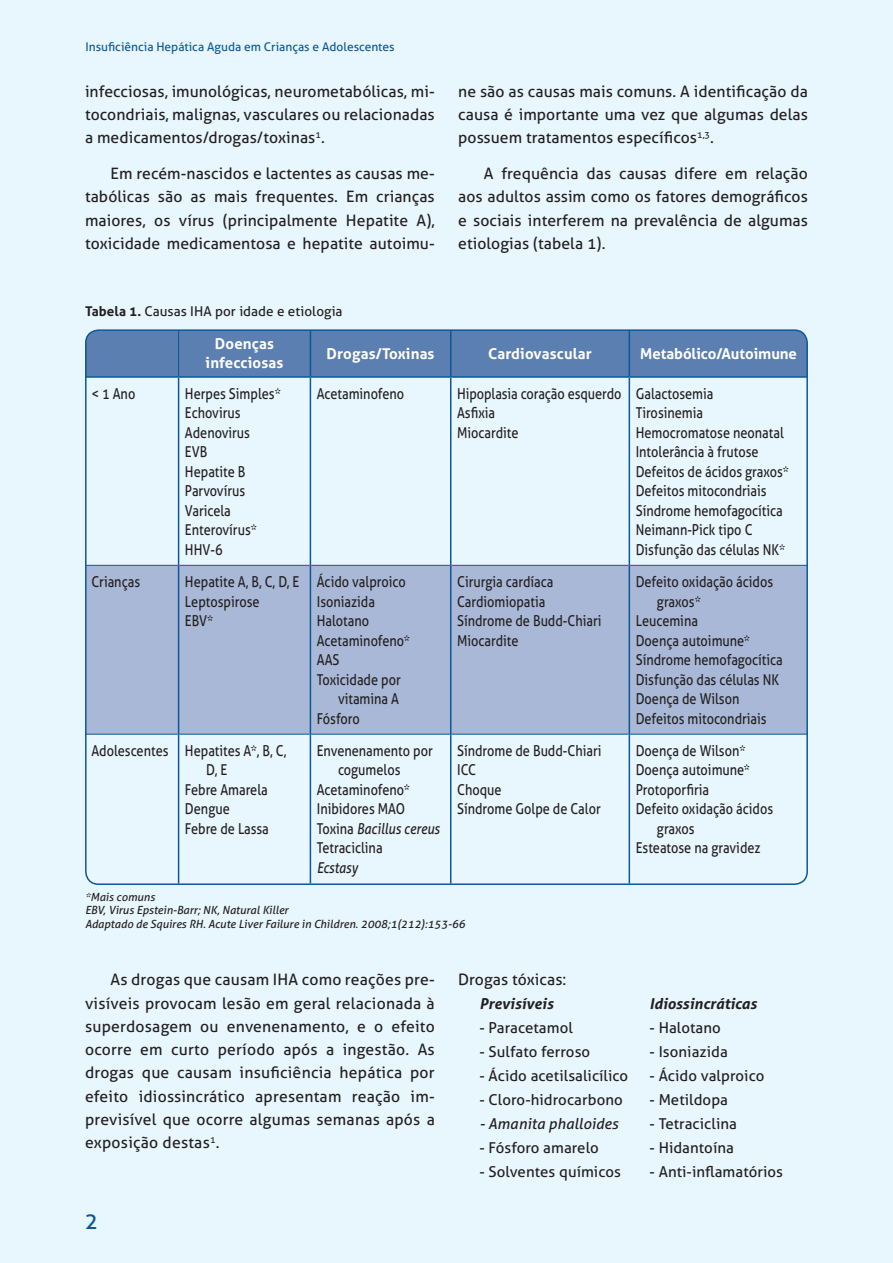
<style>
.page{position:relative;width:893px;height:1263px;background:#fff}
.page>*{position:absolute;margin:0;border:0;box-sizing:border-box;transform-origin:0 0}
.t1{font:22.5px "Aller";color:#0c5896}
.t2{font:15.75px/23.2px "Aller";letter-spacing:.005em;color:#231f20;text-align:justify}
.t3{font:15px/19.5px "Aller";color:#231f20;scale:.85 1}
.t4{font:15px "Aller";color:#231f20}
.t5{font:700 15px/19.5px "Aller";letter-spacing:.01em;color:#fff;text-align:center}
.t6{font:italic 15px "Aller";color:#231f20;scale:.85 1}
.t7{font:italic 700 15px "Aller";letter-spacing:.005em;color:#231f20}
.t8{font:italic 15px "Aller";color:#231f20}
.t9{font:13.5px "Aller";letter-spacing:.005em;color:#231f20}
.t10{font:12px "Aller";color:#0c5896}
.t11{font:italic 11.25px/13.5px "Aller";color:#231f20}
.s1{font-weight:700}
.s2{font-style:normal}
</style>
<div class="page">
<div style="left:0;top:0;width:892px;height:1263px;background:#e8f6fd"></div>
<hr style="left:892px;top:0;width:1px;height:1263px;background:#e8f6fd">
<div style="left:86px;top:332px;width:719px;height:44px;background:#5c7fb2"></div>
<div style="left:88px;top:566px;width:717px;height:168px;background:#a9b8d6"></div>
<hr style="left:178px;top:330px;width:1px;height:46px;background:#0c5896">
<hr style="left:86px;top:565px;width:92px;height:1px;background:#0c5896">
<hr style="left:179px;top:565px;width:131px;height:1px;background:#0c5896">
<hr style="left:311px;top:565px;width:139px;height:1px;background:#0c5896">
<hr style="left:451px;top:565px;width:178px;height:1px;background:#0c5896">
<hr style="left:630px;top:565px;width:177px;height:1px;background:#0c5896">
<hr style="left:86px;top:734px;width:92px;height:1px;background:#0c5896">
<hr style="left:179px;top:734px;width:131px;height:1px;background:#0c5896">
<hr style="left:311px;top:734px;width:139px;height:1px;background:#0c5896">
<hr style="left:451px;top:734px;width:178px;height:1px;background:#0c5896">
<hr style="left:630px;top:734px;width:177px;height:1px;background:#0c5896">
<hr style="left:310px;top:330px;width:1px;height:46px;background:#0c5896">
<hr style="left:450px;top:330px;width:1px;height:46px;background:#0c5896">
<hr style="left:629px;top:330px;width:1px;height:46px;background:#0c5896">
<hr style="left:178px;top:378px;width:1px;height:187px;background:#0c5896">
<hr style="left:310px;top:378px;width:1px;height:187px;background:#0c5896">
<hr style="left:450px;top:378px;width:1px;height:187px;background:#0c5896">
<hr style="left:629px;top:378px;width:1px;height:187px;background:#0c5896">
<hr style="left:178px;top:565px;width:1px;height:169px;background:#0c5896">
<hr style="left:310px;top:565px;width:1px;height:169px;background:#0c5896">
<hr style="left:450px;top:565px;width:1px;height:169px;background:#0c5896">
<hr style="left:629px;top:565px;width:1px;height:169px;background:#0c5896">
<hr style="left:178px;top:734px;width:1px;height:149px;background:#0c5896">
<hr style="left:310px;top:734px;width:1px;height:149px;background:#0c5896">
<hr style="left:450px;top:734px;width:1px;height:149px;background:#0c5896">
<hr style="left:629px;top:734px;width:1px;height:149px;background:#0c5896">
<hr style="left:86px;top:376px;width:93px;height:2px;background:#0c5896">
<hr style="left:179px;top:376px;width:131px;height:2px;background:#0c5896">
<hr style="left:310px;top:376px;width:141px;height:2px;background:#0c5896">
<hr style="left:451px;top:376px;width:178px;height:2px;background:#0c5896">
<hr style="left:629px;top:376px;width:178px;height:2px;background:#0c5896">
<p class="t10" style="left:85px;top:39px;width:311px">Insuficiência Hepática Aguda em Crianças e Adolescentes</p>
<p class="t2" style="left:85px;top:79px;width:351px">infecciosas, imunológicas, neurometabólicas, mi&shy;tocondriais, malignas, vasculares ou relacionadas a medicamentos/drogas/toxinas<sup>1</sup>.</p>
<p class="t2" style="left:85px;top:162px;width:351px;text-indent:26px">Em recém-nascidos e lactentes as causas me&shy;tabólicas são as mais frequentes. Em crianças maiores, os vírus (principalmente Hepatite A), toxicidade medicamentosa e hepatite autoimu-</p>
<p class="t2" style="left:458px;top:79px;width:351px">ne são as causas mais comuns. A identificação da causa é importante uma vez que algumas delas possuem tratamentos específicos<sup>1,3</sup>.</p>
<p class="t2" style="left:458px;top:162px;width:351px;text-indent:26px">A frequência das causas difere em relação aos adultos assim como os fatores demográficos e sociais interferem na prevalência de algumas etiologias (tabela 1).</p>
<p class="t9" style="left:85px;top:303px;width:259px"><span class="s1">Tabela 1.</span> Causas IHA por idade e etiologia</p>
<p class="t5" style="left:206px;top:334px;width:79px">Doenças infecciosas</p>
<p class="t5" style="left:327px;top:344px;width:109px">Drogas/Toxinas</p>
<p class="t5" style="left:488px;top:344px;width:105px">Cardiovascular</p>
<p class="t5" style="left:640px;top:344px;width:158px">Metabólico/Autoimune</p>
<p class="t3" style="left:91px;top:384px;width:53px">&lt; 1 Ano</p>
<p class="t3" style="left:185px;top:384px;width:114px">Herpes Simples*<br>Echovirus<br>Adenovirus<br>EVB<br>Hepatite B<br>Parvovírus<br>Varicela<br>Enterovírus*<br>HHV-6</p>
<p class="t3" style="left:317px;top:384px;width:104px">Acetaminofeno</p>
<p class="t3" style="left:457px;top:384px;width:195px">Hipoplasia coração esquerdo<br>Asfixia<br>Miocardite</p>
<p class="t3" style="left:636px;top:384px;width:182px">Galactosemia<br>Tirosinemia<br>Hemocromatose neonatal<br>Intolerância à frutose<br>Defeitos de ácidos graxos*<br>Defeitos mitocondriais<br>Síndrome hemofagocítica<br>Neimann-Pick tipo C<br>Disfunção das células NK*</p>
<p class="t3" style="left:91px;top:572px;width:59px">Crianças</p>
<p class="t3" style="left:185px;top:572px;width:136px">Hepatite A, B, C, D, E<br>Leptospirose<br>EBV*</p>
<p class="t3" style="left:317px;top:572px;width:106px">Ácido valproico</p>
<p class="t3" style="left:457px;top:572px;width:171px">Cirurgia cardíaca<br>Cardiomiopatia<br>Síndrome de Budd-Chiari<br>Miocardite</p>
<p class="t3" style="left:636px;top:572px;width:163px">Defeito oxidação ácidos</p>
<p class="t3" style="left:317px;top:591px;width:70px">Isoniazida</p>
<p class="t3" style="left:317px;top:611px;width:63px">Halotano</p>
<p class="t3" style="left:317px;top:630px;width:111px">Acetaminofeno*</p>
<p class="t3" style="left:317px;top:650px;width:28px">AAS</p>
<p class="t3" style="left:317px;top:669px;width:100px">Toxicidade por</p>
<p class="t3" style="left:338px;top:689px;width:73px">vitamina A</p>
<p class="t3" style="left:317px;top:708px;width:52px">Fósforo</p>
<p class="t3" style="left:657px;top:591px;width:53px">graxos*</p>
<p class="t3" style="left:636px;top:611px;width:75px">Leucemina</p>
<p class="t3" style="left:636px;top:630px;width:136px">Doença autoimune*</p>
<p class="t3" style="left:636px;top:650px;width:175px">Síndrome hemofagocítica</p>
<p class="t3" style="left:636px;top:669px;width:170px">Disfunção das células NK</p>
<p class="t3" style="left:636px;top:689px;width:124px">Doença de Wilson</p>
<p class="t3" style="left:636px;top:708px;width:156px">Defeitos mitocondriais</p>
<p class="t3" style="left:91px;top:741px;width:231px">Adolescentes Hepatites A*, B, C,</p>
<p class="t3" style="left:206px;top:760px;width:26px">D, E</p>
<p class="t3" style="left:185px;top:780px;width:99px">Febre Amarela</p>
<p class="t3" style="left:185px;top:799px;width:54px">Dengue</p>
<p class="t3" style="left:185px;top:819px;width:100px">Febre de Lassa</p>
<p class="t3" style="left:317px;top:741px;width:138px">Envenenamento por</p>
<p class="t3" style="left:338px;top:760px;width:75px">cogumelos</p>
<p class="t3" style="left:317px;top:780px;width:111px">Acetaminofeno*</p>
<p class="t3" style="left:317px;top:799px;width:105px">Inibidores MAO</p>
<p class="t6" style="left:317px;top:819px;width:146px"><span class="s2">Toxina</span> Bacillus cereus</p>
<p class="t3" style="left:317px;top:838px;width:79px">Tetraciclina</p>
<p class="t6" style="left:317px;top:858px;width:50px">Ecstasy</p>
<p class="t3" style="left:457px;top:741px;width:171px">Síndrome de Budd-Chiari<br>ICC<br>Choque<br>Síndrome Golpe de Calor</p>
<p class="t3" style="left:636px;top:741px;width:131px">Doença de Wilson*</p>
<p class="t3" style="left:636px;top:760px;width:136px">Doença autoimune*</p>
<p class="t3" style="left:636px;top:780px;width:88px">Protoporfiria</p>
<p class="t3" style="left:636px;top:799px;width:163px">Defeito oxidação ácidos</p>
<p class="t3" style="left:657px;top:819px;width:46px">graxos</p>
<p class="t3" style="left:636px;top:838px;width:148px">Esteatose na gravidez</p>
<p class="t11" style="left:85px;top:890px;width:382px">*Mais comuns<br>EBV, Virus Epstein-Barr; NK, Natural Killer<br>Adaptado de Squires RH. Acute Liver Failure in Children. 2008;1(212):153-66</p>
<p class="t2" style="left:85px;top:968px;width:351px;text-indent:26px">As drogas que causam IHA como reações pre&shy;visíveis provocam lesão em geral relacionada à superdosagem ou envenenamento, e o efeito ocorre em curto período após a ingestão. As drogas que causam insuficiência hepática por efeito idiossincrático apresentam reação im&shy;previsível que ocorre algumas semanas após a exposição destas<sup>1</sup>.</p>
<p class="t2" style="left:458px;top:968px;width:110px">Drogas tóxicas:</p>
<p class="t7" style="left:479px;top:995px;width:75px">Previsíveis</p>
<p class="t7" style="left:649px;top:995px;width:109px">Idiossincráticas</p>
<p class="t4" style="left:479px;top:1019px;width:95px">- Paracetamol</p>
<p class="t4" style="left:649px;top:1019px;width:73px">- Halotano</p>
<p class="t4" style="left:479px;top:1043px;width:112px">- Sulfato ferroso</p>
<p class="t4" style="left:649px;top:1043px;width:80px">- Isoniazida</p>
<p class="t4" style="left:479px;top:1067px;width:150px">- Ácido acetilsalicílico</p>
<p class="t4" style="left:649px;top:1067px;width:116px">- Ácido valproico</p>
<p class="t4" style="left:479px;top:1091px;width:145px">- Cloro-hidrocarbono</p>
<p class="t4" style="left:649px;top:1091px;width:80px">- Metildopa</p>
<p class="t8" style="left:479px;top:1115px;width:140px">- Amanita phalloides</p>
<p class="t4" style="left:649px;top:1115px;width:89px">- Tetraciclina</p>
<p class="t4" style="left:479px;top:1139px;width:121px">- Fósforo amarelo</p>
<p class="t4" style="left:649px;top:1139px;width:86px">- Hidantoína</p>
<p class="t4" style="left:479px;top:1163px;width:143px">- Solventes químicos</p>
<p class="t4" style="left:649px;top:1163px;width:135px">- Anti-inflamatórios</p>
<h1 class="t1" style="left:85px;top:1207px;width:15px">2</h1>
</div>
